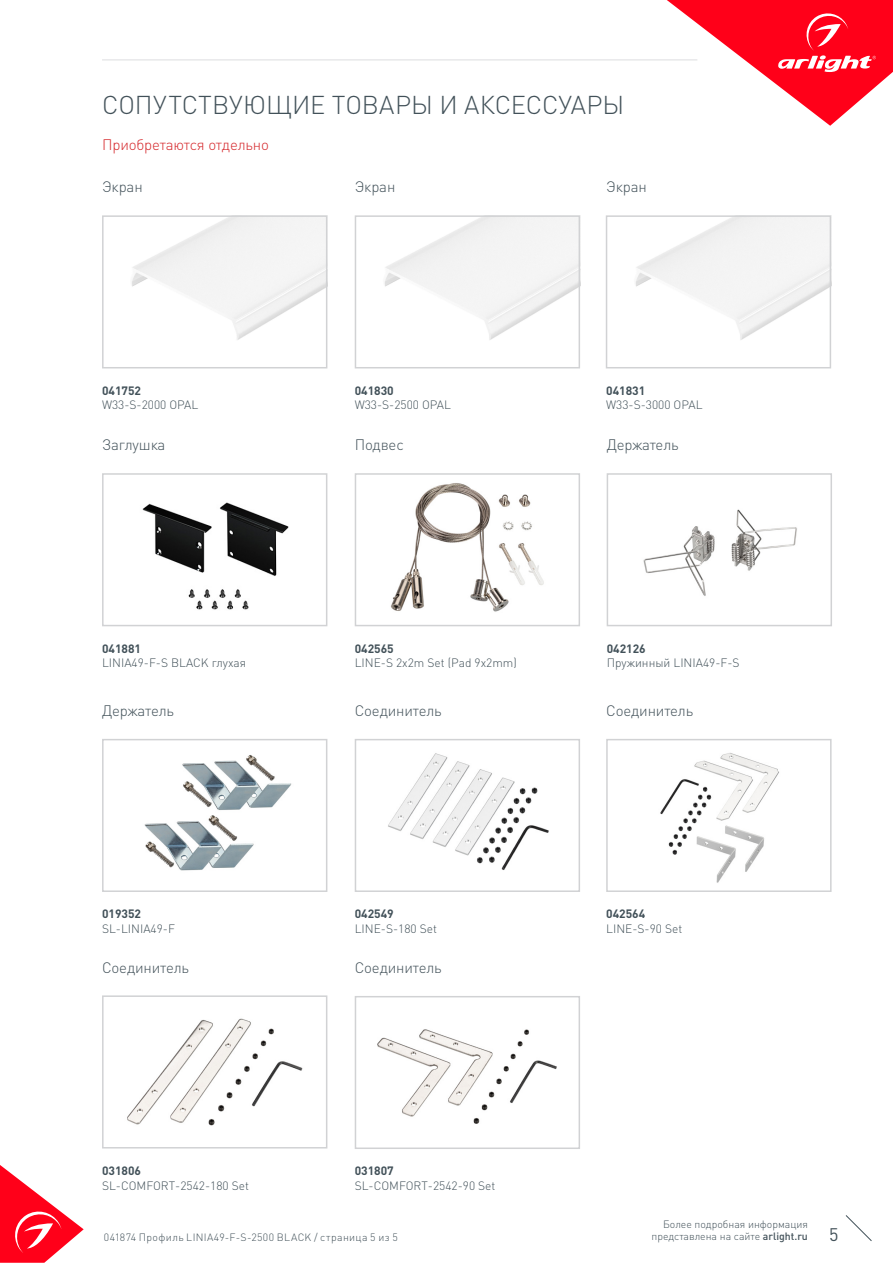
<style>
.page{position:relative;width:893px;height:1263px;background:#fff}
.page>*{position:absolute;margin:0;border:0;box-sizing:border-box;transform-origin:0 0}
.t1{font:300 25.5px "DIN Pro";color:#425159}
.t2{font:18px "DIN Pro";color:#425159}
.t3{font:300 15px "DIN Pro";letter-spacing:-.01em;color:#425159}
.t4{font:300 15px "DIN Pro";letter-spacing:-.01em;color:#d5262a}
.t5{font:300 12px "DIN Pro";color:#425159}
.t6{font:700 12px "DIN Pro";color:#425159}
.t7{font:300 10.5px "DIN Pro";color:#425159}
.t8{font:300 10.5px "DIN Pro";letter-spacing:.035em;color:#425159}
.s1{font-weight:500}
</style>
<div class="page">
<svg style="left:0;top:1165px;width:84px;height:98px"></svg>
<svg style="left:845px;top:1215px;width:27px;height:26px"></svg>
<svg style="left:667px;top:0;width:226px;height:126px"></svg>
<hr style="left:102px;top:60px;width:595px;height:1px;background:#dcdddf">
<img style="left:391px;top:483px;width:153px;height:129px">
<div style="left:355px;top:473px;width:225px;height:153px;border:2px solid #d1d2d4"></div>
<img style="left:132px;top:218px;width:192px;height:122px">
<div style="left:102px;top:215px;width:225px;height:153px;border:2px solid #d1d2d4"></div>
<img style="left:384px;top:218px;width:193px;height:122px">
<div style="left:355px;top:215px;width:225px;height:153px;border:2px solid #d1d2d4"></div>
<img style="left:635px;top:218px;width:193px;height:122px">
<div style="left:606px;top:215px;width:225px;height:153px;border:2px solid #d1d2d4"></div>
<img style="left:643px;top:509px;width:154px;height:87px">
<div style="left:607px;top:473px;width:225px;height:153px;border:2px solid #d1d2d4"></div>
<img style="left:142px;top:502px;width:147px;height:108px">
<div style="left:102px;top:473px;width:225px;height:153px;border:2px solid #d1d2d4"></div>
<img style="left:377px;top:1029px;width:180px;height:95px">
<div style="left:355px;top:996px;width:225px;height:153px;border:2px solid #d1d2d4"></div>
<img style="left:127px;top:1018px;width:176px;height:108px">
<div style="left:102px;top:995px;width:225px;height:153px;border:2px solid #d1d2d4"></div>
<img style="left:388px;top:753px;width:161px;height:117px">
<div style="left:355px;top:739px;width:225px;height:153px;border:2px solid #d1d2d4"></div>
<img style="left:660px;top:753px;width:119px;height:130px">
<div style="left:606px;top:739px;width:226px;height:153px;border:2px solid #d1d2d4"></div>
<img style="left:144px;top:755px;width:148px;height:116px">
<div style="left:102px;top:739px;width:225px;height:153px;border:2px solid #d1d2d4"></div>
<p class="t1" style="left:102px;top:87px;width:524px">СОПУТСТВУЮЩИЕ ТОВАРЫ И АКСЕССУАРЫ</p>
<p class="t4" style="left:102px;top:134px;width:168px">Приобретаются отдельно</p>
<p class="t3" style="left:102px;top:177px;width:42px">Экран</p>
<p class="t3" style="left:355px;top:177px;width:42px">Экран</p>
<p class="t3" style="left:606px;top:177px;width:42px">Экран</p>
<p class="t6" style="left:102px;top:382px;width:41px">041752</p>
<p class="t5" style="left:102px;top:397px;width:98px">W33-S-2000 OPAL</p>
<p class="t6" style="left:355px;top:382px;width:41px">041830</p>
<p class="t5" style="left:355px;top:397px;width:98px">W33-S-2500 OPAL</p>
<p class="t6" style="left:606px;top:382px;width:41px">041831</p>
<p class="t5" style="left:606px;top:397px;width:98px">W33-S-3000 OPAL</p>
<p class="t3" style="left:102px;top:435px;width:65px">Заглушка</p>
<p class="t3" style="left:355px;top:435px;width:51px">Подвес</p>
<p class="t3" style="left:607px;top:435px;width:73px">Держатель</p>
<p class="t6" style="left:102px;top:640px;width:41px">041881</p>
<p class="t5" style="left:102px;top:654px;width:146px">LINIA49-F-S BLACK глухая</p>
<p class="t6" style="left:355px;top:640px;width:41px">042565</p>
<p class="t5" style="left:355px;top:654px;width:164px">LINE-S 2x2m Set (Pad 9x2mm)</p>
<p class="t6" style="left:607px;top:640px;width:41px">042126</p>
<p class="t5" style="left:607px;top:654px;width:134px">Пружинный LINIA49-F-S</p>
<p class="t3" style="left:102px;top:700px;width:73px">Держатель</p>
<p class="t3" style="left:355px;top:700px;width:89px">Соединитель</p>
<p class="t3" style="left:606px;top:700px;width:89px">Соединитель</p>
<p class="t6" style="left:102px;top:906px;width:41px">019352</p>
<p class="t5" style="left:102px;top:920px;width:74px">SL-LINIA49-F</p>
<p class="t6" style="left:355px;top:906px;width:41px">042549</p>
<p class="t5" style="left:355px;top:920px;width:84px">LINE-S-180 Set</p>
<p class="t6" style="left:606px;top:906px;width:41px">042564</p>
<p class="t5" style="left:606px;top:920px;width:78px">LINE-S-90 Set</p>
<p class="t3" style="left:102px;top:957px;width:89px">Соединитель</p>
<p class="t3" style="left:355px;top:957px;width:89px">Соединитель</p>
<p class="t6" style="left:102px;top:1163px;width:41px">031806</p>
<p class="t5" style="left:102px;top:1177px;width:148px">SL-COMFORT-2542-180 Set</p>
<p class="t6" style="left:355px;top:1163px;width:41px">031807</p>
<p class="t5" style="left:355px;top:1177px;width:142px">SL-COMFORT-2542-90 Set</p>
<p class="t7" style="left:663px;top:1216px;width:146px">Более подробная информация</p>
<p class="t7" style="left:651px;top:1229px;width:158px">представлена на сайте <span class="s1">arlight.ru</span></p>
<p class="t8" style="left:104px;top:1230px;width:296px">041874 Профиль LINIA49-F-S-2500 BLACK / страница 5 из 5</p>
<h2 class="t2" style="left:829px;top:1222px;width:11px">5</h2>
</div>
